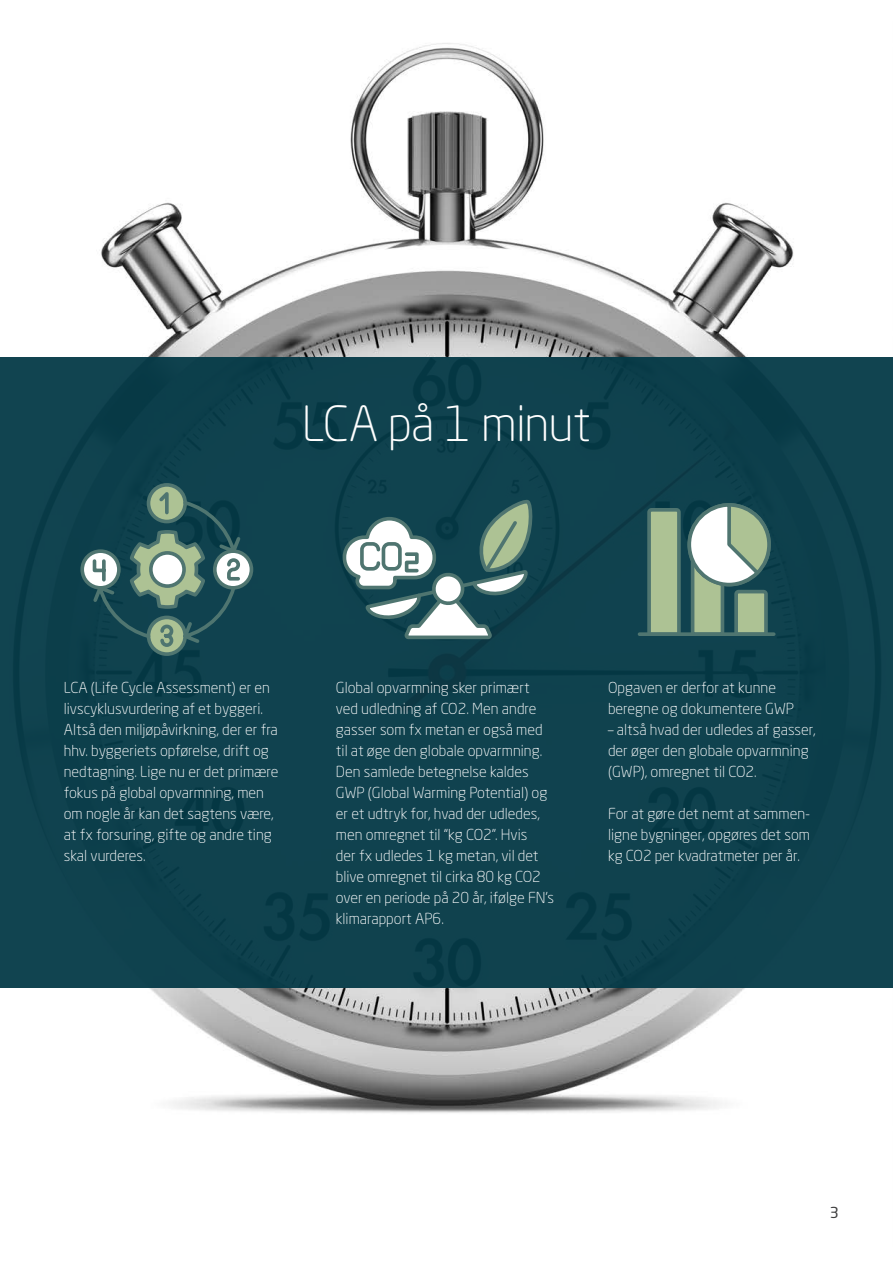
<style>
.page{position:relative;width:893px;height:1263px;background:#fff}
.page>*{position:absolute;margin:0;border:0;box-sizing:border-box;transform-origin:0 0}
.Overskrift_1{font:300 48px "Neo Sans Std";letter-spacing:-.02em;color:#fff}
.Brødtekst{font:300 15px/21px "Neo Sans Std";color:#fff}
.t1{font:15px "Neo Sans Std";color:#3e3e3f}
</style>
<div class="page">
<img style="left:0;top:43px;width:893px;height:1070px">
<div style="left:0;top:357px;width:893px;height:630px;background:#10424e"></div>
<div style="left:147px;top:483px;width:40px;height:40px;border:4px solid #4f7570;border-radius:50%"></div>
<svg style="left:148px;top:617px;width:37px;height:37px"></svg>
<div style="left:147px;top:616px;width:40px;height:40px;border:4px solid #4f7570;border-radius:50%"></div>
<svg style="left:215px;top:551px;width:36px;height:37px"></svg>
<div style="left:213px;top:549px;width:40px;height:41px;border:4px solid #4f7570;border-radius:50%"></div>
<svg style="left:82px;top:551px;width:37px;height:37px"></svg>
<div style="left:80px;top:549px;width:41px;height:41px;border:4px solid #4f7570;border-radius:50%"></div>
<svg style="left:90px;top:485px;width:153px;height:164px"></svg>
<div style="left:151px;top:553px;width:33px;height:33px;background:#fff;border-radius:50%"></div>
<div style="left:149px;top:551px;width:37px;height:37px;border:4px solid #4f7570;border-radius:50%"></div>
<svg style="left:341px;top:469px;width:195px;height:172px"></svg>
<svg style="left:639px;top:632px;width:135px;height:4px"></svg>
<svg style="left:645px;top:501px;width:128px;height:135px"></svg>
<p class="Overskrift_1" style="left:302px;top:395px;width:290px">LCA på 1 minut</p>
<p class="Brødtekst" style="left:64px;top:677px;width:216px">LCA (Life Cycle Assessment) er en livscyklusvurdering af et byggeri.<br>Altså den miljøpåvirkning, der er fra hhv. byggeriets opførelse, drift og nedtagning. Lige nu er det primære fokus på global opvarmning, men om nogle år kan det sagtens være, at fx forsuring, gifte og andre ting skal vurderes.</p>
<p class="Brødtekst" style="left:336px;top:677px;width:219px">Global opvarmning sker primært ved udledning af CO2. Men andre gasser som fx metan er også med til at øge den globale opvarmning.<br>Den samlede betegnelse kaldes<br>GWP (Global Warming Potential) og er et udtryk for, hvad der udledes, men omregnet til “kg CO2”. Hvis<br>der fx udledes 1 kg metan, vil det blive omregnet til cirka 80 kg CO2 over en periode på 20 år, ifølge FN’s klimarapport AP6.</p>
<p class="Brødtekst" style="left:608px;top:677px;width:187px">Opgaven er derfor at kunne beregne og dokumentere GWP</p>
<p class="Brødtekst" style="left:608px;top:719px;width:209px">– altså hvad der udledes af gasser, der øger den globale opvarmning (GWP), omregnet til CO2.</p>
<p class="Brødtekst" style="left:608px;top:803px;width:204px;text-align:justify">For at gøre det nemt at sammen&shy;ligne bygninger, opgøres det som kg CO2 per kvadratmeter per år.</p>
<p class="t1" style="left:830px;top:1203px;width:11px">3</p>
</div>
